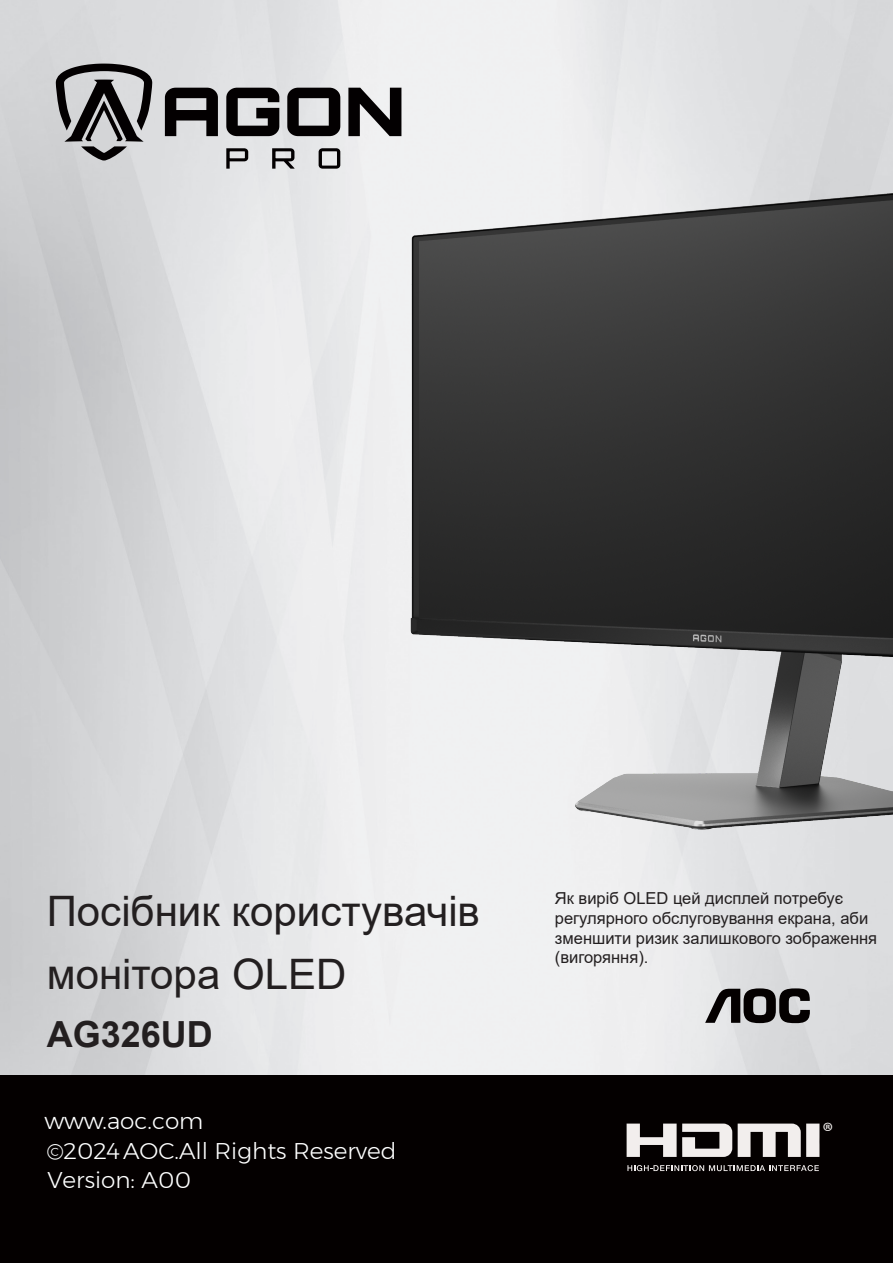
<style>
.page{position:relative;width:893px;height:1263px;background:#fff}
.page>*{position:absolute;margin:0;border:0;box-sizing:border-box;transform-origin:0 0}
.正文_text-1{font:42px/63px "Arial";color:#231f20}
.正文_text-1-2{font:700 36px "Arial";color:#231f20}
.t1{font:25.35px "Myriad Pro";color:#f2eeed}
.t2{font:300 22.65px "Montserrat";color:#fff}
.t3{font:16.5px/19.8px "Arial";color:#231f20}
</style>
<div class="page">
<div style="left:0;top:1075px;width:893px;height:188px;background:#040000"></div>
<svg style="left:705px;top:988px;width:105px;height:35px;background:#615f60"></svg>
<svg style="left:627px;top:1123px;width:105px;height:34px"></svg>
<svg style="left:738px;top:1123px;width:81px;height:34px"></svg>
<svg style="left:627px;top:1165px;width:192px;height:6px"></svg>
<svg style="left:56px;top:64px;width:96px;height:97px;background:#858486"></svg>
<svg style="left:226px;top:148px;width:22px;height:21px"></svg>
<svg style="left:272px;top:148px;width:22px;height:21px"></svg>
<svg style="left:319px;top:148px;width:7px;height:21px"></svg>
<svg style="left:165px;top:88px;width:53px;height:48px;background:#4d4b4d"></svg>
<svg style="left:226px;top:88px;width:53px;height:48px;background:#4e4c4e"></svg>
<svg style="left:287px;top:88px;width:39px;height:48px;background:#636263"></svg>
<img style="left:326px;top:80px;width:567px;height:832px">
<p class="正文_text-1" style="left:47px;top:879px;width:435px">Посібник користувачів монітора OLED</p>
<p class="正文_text-1-2" style="left:47px;top:1009px;width:168px">AG326UD</p>
<p class="t3" style="left:555px;top:888px;width:324px">Як виріб OLED цей дисплей потребує регулярного обслуговування екрана, аби зменшити ризик залишкового зображення (вигоряння).</p>
<p class="t2" style="left:44px;top:1104px;width:161px">www.aoc.com</p>
<p class="t1" style="left:823px;top:1116px;width:12px">®</p>
<p class="t2" style="left:46px;top:1134px;width:352px">©2024 AOC.All Rights Reserved</p>
<p class="t2" style="left:47px;top:1163px;width:145px">Version: A00</p>
</div>
